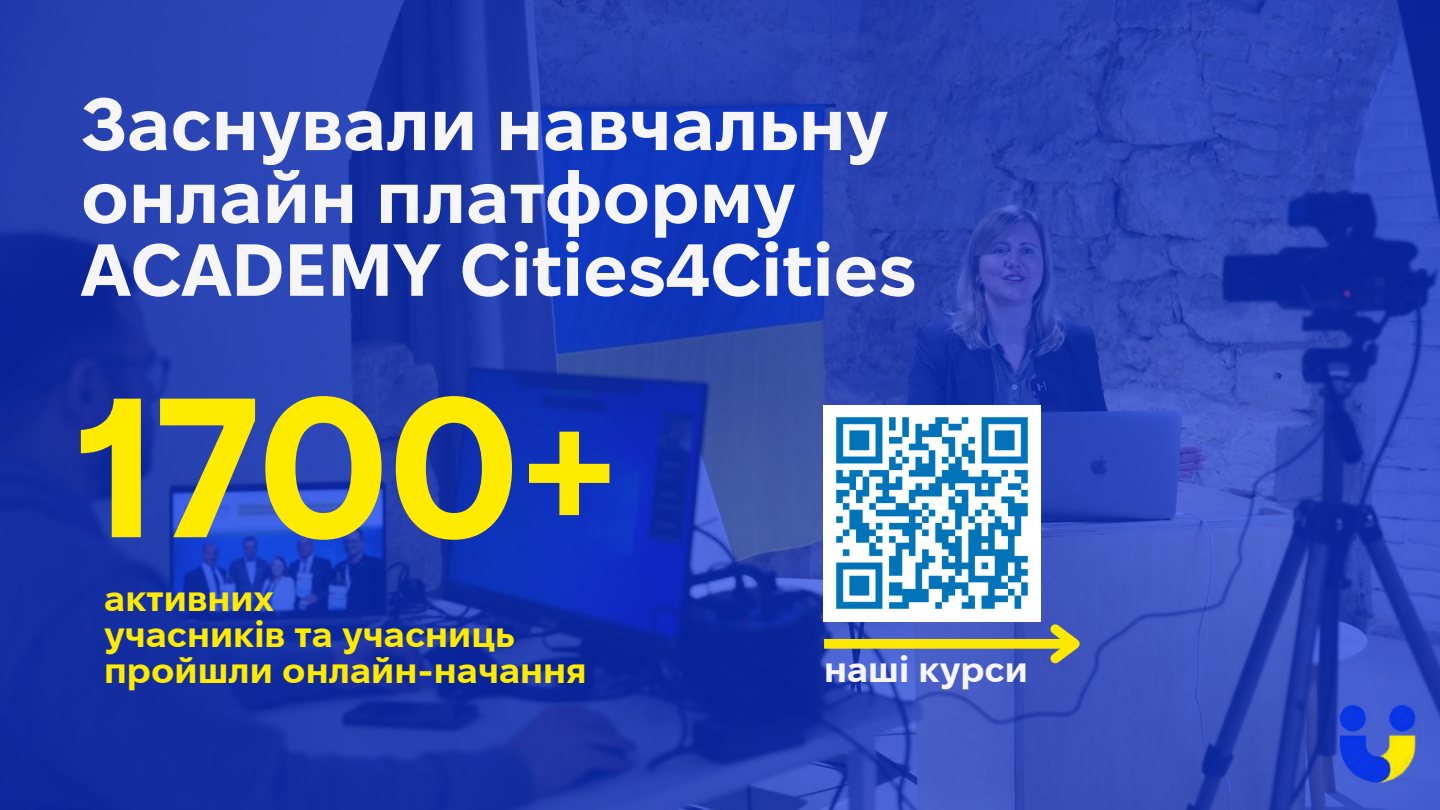
<style>
.page{position:relative;width:1440px;height:810px;background:#fff}
.page>*{position:absolute;margin:0;border:0;box-sizing:border-box;transform-origin:0 0}
.t1{font:700 198px "Mac Paw Fixel Display";color:#ffeb00}
.t2{font:700 73.5px/72.9px "Mac Paw Fixel Display";color:#f6f5f7}
.t3{font:700 36px/36px "Mac Paw Fixel Display";color:#ffeb00}
.t4{font:700 36px "Mac Paw Fixel Display";color:#f6f5f7}
.s1{font-size:159.2px}
</style>
<div class="page">
<img style="left:0;top:0;width:1440px;height:810px">
<img style="left:1324px;top:692px;width:105px;height:97px">
<div style="left:824px;top:639px;width:251px;height:10px;background:#fce800"></div>
<svg style="left:1042px;top:616px;width:49px;height:56px"></svg>
<img style="left:824px;top:405px;width:216px;height:217px">
<p class="t2" style="left:81px;top:88px;width:837px">Заснували навчальну онлайн платформу<br>ACADEMY Cities4Cities</p>
<h1 class="t1" style="left:76px;top:359px;width:542px">1700<span class="s1">+</span></h1>
<p class="t3" style="left:104px;top:581px;width:484px">активних<br>учасників та учасниць пройшли онлайн-начання</p>
<p class="t4" style="left:824px;top:650px;width:205px">наші курси</p>
</div>
